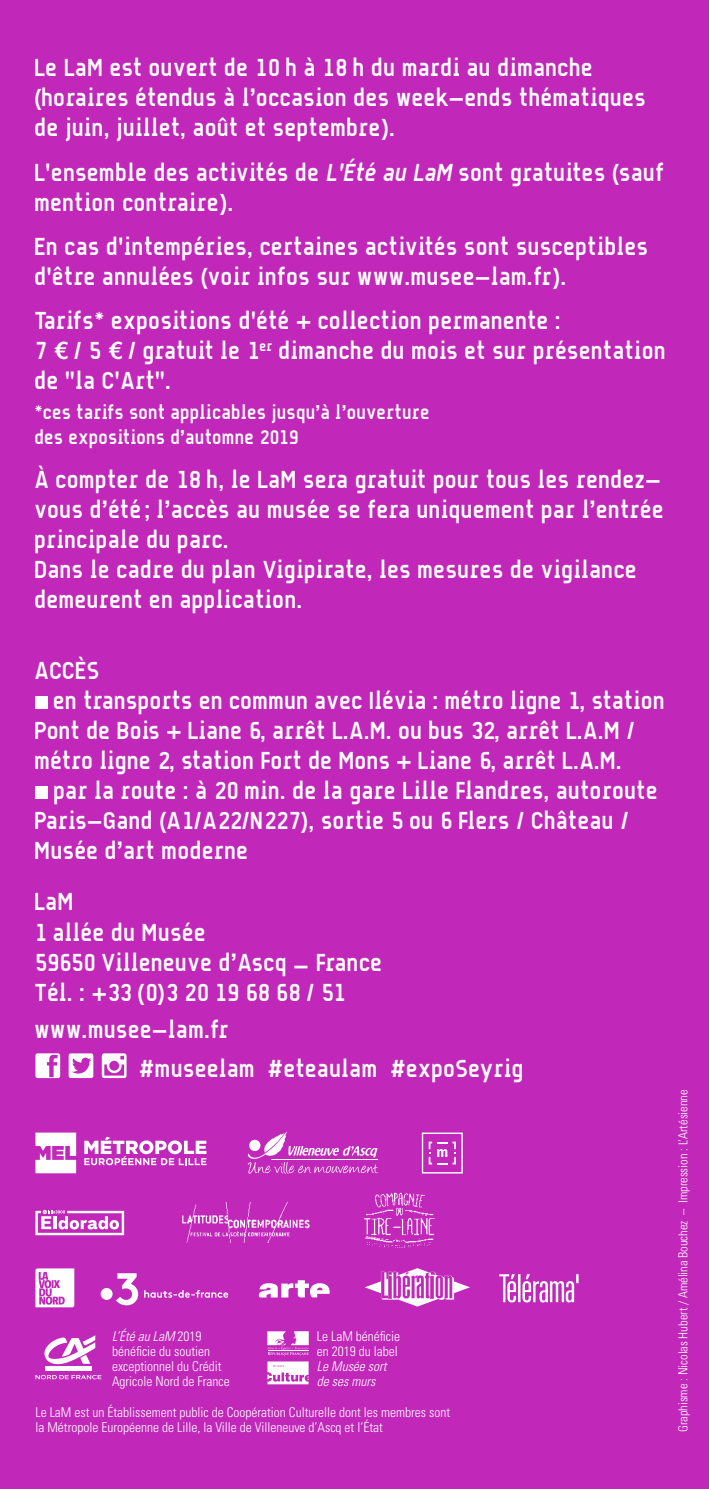
<style>
.page{position:relative;width:709px;height:1489px;background:#fff}
.page>*{position:absolute;margin:0;border:0;box-sizing:border-box;transform-origin:0 0}
.t1{font:700 25px/30px "A Udimat";color:#fff}
.t2{font:700 20px/25px "A Udimat";color:#fff}
.t3{font:300 condensed 13.5px/15px "Univers";color:#fff}
.t4{font:italic 300 condensed 13.5px/15px "Univers";color:#fff}
.t5{font:300 condensed 12.5px "Univers";color:#fff}
.s1{font-style:italic}
.s2{font-family:"Linotype Euro Font Rto S";font-weight:400}
</style>
<div class="page">
<div style="left:0;top:0;width:709px;height:1488px;background:#c127b9"></div>
<div style="left:35px;top:696px;width:13px;height:13px;background:#fff"></div>
<div style="left:35px;top:786px;width:13px;height:13px;background:#fff"></div>
<svg style="left:35px;top:1053px;width:25px;height:25px"></svg>
<svg style="left:69px;top:1053px;width:24px;height:24px"></svg>
<svg style="left:102px;top:1053px;width:25px;height:25px"></svg>
<svg style="left:35px;top:1268px;width:39px;height:39px;background:#eec5ec"></svg>
<svg style="left:35px;top:1375px;width:66px;height:4px"></svg>
<hr style="left:45px;top:1366px;width:47px;height:4px;background:#fff">
<svg style="left:44px;top:1335px;width:51px;height:30px"></svg>
<svg style="left:259px;top:1280px;width:71px;height:17px"></svg>
<svg style="left:35px;top:1209px;width:89px;height:26px"></svg>
<svg style="left:248px;top:1131px;width:129px;height:42px"></svg>
<svg style="left:422px;top:1132px;width:41px;height:41px"></svg>
<svg style="left:35px;top:1132px;width:41px;height:41px"></svg>
<svg style="left:84px;top:1136px;width:122px;height:29px"></svg>
<svg style="left:365px;top:1268px;width:105px;height:38px"></svg>
<img style="left:182px;top:1202px;width:128px;height:40px">
<img style="left:364px;top:1192px;width:71px;height:56px">
<svg style="left:499px;top:1274px;width:79px;height:28px"></svg>
<svg style="left:267px;top:1331px;width:42px;height:24px"></svg>
<svg style="left:267px;top:1361px;width:41px;height:23px"></svg>
<svg style="left:116px;top:1273px;width:22px;height:32px"></svg>
<div style="left:101px;top:1287px;width:12px;height:12px;background:#fff;border-radius:50%"></div>
<svg style="left:144px;top:1290px;width:84px;height:7px"></svg>
<p class="t1" style="left:35px;top:52px;width:613px">Le LaM est ouvert de 10 h à 18 h du mardi au dimanche (horaires étendus à l’occasion des week-ends thématiques de juin, juillet, août et septembre).</p>
<p class="t1" style="left:35px;top:156px;width:631px">L'ensemble des activités de <span class="s1">L'Été au LaM</span> sont gratuites (sauf mention contraire).</p>
<p class="t1" style="left:35px;top:231px;width:616px">En cas d'intempéries, certaines activités sont susceptibles d'être annulées (voir infos sur www.musee-lam.fr).</p>
<p class="t1" style="left:35px;top:305px;width:633px">Tarifs* expositions d'été + collection permanente :<br>7 <span class="s2">o</span> / 5 <span class="s2">o</span> / gratuit le 1<sup>er</sup> dimanche du mois et sur présentation de "la C'Art".</p>
<p class="t2" style="left:35px;top:399px;width:397px">*ces tarifs sont applicables jusqu’à l’ouverture des expositions d’automne 2019</p>
<p class="t1" style="left:35px;top:464px;width:631px">À compter de 18 h, le LaM sera gratuit pour tous les rendez&shy;vous d’été ; l’accès au musée se fera uniquement par l’entrée principale du parc.<br>Dans le cadre du plan Vigipirate, les mesures de vigilance demeurent en application.</p>
<p class="t1" style="left:35px;top:655px;width:67px">ACCÈS</p>
<p class="t1" style="left:54px;top:685px;width:613px">en transports en commun avec Ilévia : métro ligne 1, station</p>
<p class="t1" style="left:35px;top:715px;width:602px">Pont de Bois + Liane 6, arrêt L.A.M. ou bus 32, arrêt L.A.M /</p>
<p class="t1" style="left:35px;top:745px;width:589px">métro ligne 2, station Fort de Mons + Liane 6, arrêt L.A.M.</p>
<p class="t1" style="left:55px;top:775px;width:606px">par la route : à 20 min. de la gare Lille Flandres, autoroute</p>
<p class="t1" style="left:35px;top:805px;width:596px">Paris-Gand (A1/A22/N227), sortie 5 ou 6 Flers / Château /</p>
<p class="t1" style="left:35px;top:835px;width:215px">Musée d’art moderne</p>
<p class="t1" style="left:35px;top:886px;width:350px">LaM<br>1 allée du Musée<br>59650 Villeneuve d’Ascq – France<br>Tél. : +33 (0)3 20 19 68 68 / 51</p>
<p class="t1" style="left:140px;top:1009px;width:386px;line-height:39.2px;text-indent:-105px">www.musee-lam.fr<br>#museelam #eteaulam #expoSeyrig</p>
<p class="t3" style="left:112px;top:1328px;width:119px"><span class="s1">L’Été au LaM</span> 2019 bénéficie du soutien exceptionnel du Crédit<br>Agricole Nord de France</p>
<p class="t3" style="left:317px;top:1328px;width:85px">Le LaM bénéficie en 2019 du label</p>
<p class="t4" style="left:317px;top:1358px;width:71px">Le Musée sort de ses murs</p>
<p class="t3" style="left:35px;top:1404px;width:416px">Le LaM est un Établissement public de Coopération Culturelle dont les membres sont la Métropole Européenne de Lille, la Ville de Villeneuve d’Ascq et l’État</p>
<p class="t5" style="left:675px;top:1431px;width:344px;rotate:-90deg">Graphisme : Nicolas Hubert / Amélina Bouchez – Impression : L’Artésienne</p>
</div>
